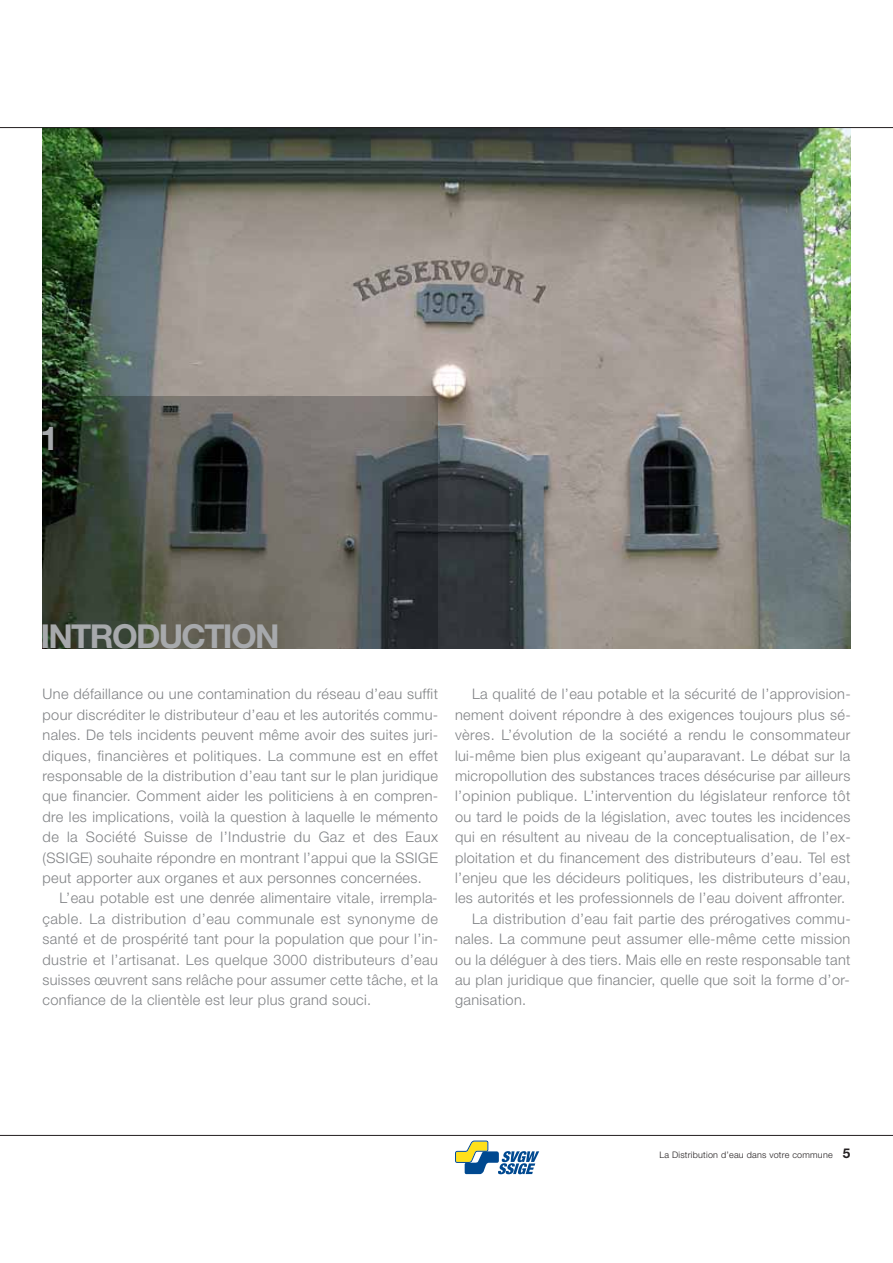
<style>
.page{position:relative;width:893px;height:1263px;background:#fff}
.page>*{position:absolute;margin:0;border:0;box-sizing:border-box;transform-origin:0 0}
.t1{font:700 33px "Helvetica Neue LT Pro";letter-spacing:-.05em;color:#a7a9ac}
.t2{font:300 14.55px/20.4px "Helvetica Neue LT Pro";letter-spacing:.025em;color:#808285;text-align:justify}
.t3{font:300 9px "Helvetica Neue LT Pro";letter-spacing:.025em;color:#231f20}
.s1{font-weight:700;font-size:13.5px}
</style>
<div class="page">
<img style="left:43px;top:128px;width:807px;height:520px">
<hr style="left:0;top:127px;width:893px;height:1px;background:#231f20">
<hr style="left:0;top:1135px;width:893px;height:1px;background:#231f20">
<svg style="left:455px;top:1140px;width:84px;height:34px"></svg>
<img style="left:43px;top:396px;width:395px;height:252px">
<h1 class="t1" style="left:40px;top:426px;width:20px">1</h1>
<h1 class="t1" style="left:40px;top:624px;width:241px">INTRODUCTION</h1>
<p class="t2" style="left:43px;top:686px;width:397px">Une défaillance ou une contamination du réseau d’eau suffit pour discréditer le distributeur d’eau et les autorités commu&shy;nales. De tels incidents peuvent même avoir des suites juri&shy;diques, financières et politiques. La commune est en effet responsable de la distribution d’eau tant sur le plan juridique que financier. Comment aider les politiciens à en compren&shy;dre les implications, voilà la question à laquelle le mémento de la Société Suisse de l’Industrie du Gaz et des Eaux (SSIGE) souhaite répondre en montrant l’appui que la SSIGE peut apporter aux organes et aux personnes concernées.</p>
<p class="t2" style="left:43px;top:890px;width:397px;text-indent:17px">L’eau potable est une denrée alimentaire vitale, irrempla&shy;çable. La distribution d’eau communale est synonyme de santé et de prospérité tant pour la population que pour l’in&shy;dustrie et l’artisanat. Les quelque 3000 distributeurs d’eau suisses œuvrent sans relâche pour assumer cette tâche, et la confiance de la clientèle est leur plus grand souci.</p>
<p class="t2" style="left:472px;top:686px;width:380px">La qualité de l’eau potable et la sécurité de l’approvision-</p>
<p class="t2" style="left:455px;top:706px;width:397px">nement doivent répondre à des exigences toujours plus sé-</p>
<p class="t2" style="left:455px;top:726px;width:397px">vères. L’évolution de la société a rendu le consommateur</p>
<p class="t2" style="left:455px;top:747px;width:397px">lui-même bien plus exigeant qu’auparavant. Le débat sur la</p>
<p class="t2" style="left:455px;top:767px;width:397px">micropollution des substances traces désécurise par ailleurs</p>
<p class="t2" style="left:455px;top:788px;width:397px">l’opinion publique. L’intervention du législateur renforce tôt</p>
<p class="t2" style="left:455px;top:808px;width:397px">ou tard le poids de la législation, avec toutes les incidences</p>
<p class="t2" style="left:455px;top:828px;width:397px">qui en résultent au niveau de la conceptualisation, de l’ex-</p>
<p class="t2" style="left:455px;top:849px;width:397px">ploitation et du financement des distributeurs d’eau. Tel est</p>
<p class="t2" style="left:455px;top:869px;width:397px">l’enjeu que les décideurs politiques, les distributeurs d’eau,</p>
<p class="t2" style="left:455px;top:890px;width:392px">les autorités et les professionnels de l’eau doivent affronter.</p>
<p class="t2" style="left:472px;top:910px;width:380px">La distribution d’eau fait partie des prérogatives commu-</p>
<p class="t2" style="left:455px;top:930px;width:397px">nales. La commune peut assumer elle-même cette mission</p>
<p class="t2" style="left:455px;top:951px;width:397px">ou la déléguer à des tiers. Mais elle en reste responsable tant</p>
<p class="t2" style="left:455px;top:971px;width:397px">au plan juridique que financier, quelle que soit la forme d’or-</p>
<p class="t2" style="left:455px;top:992px;width:73px">ganisation.</p>
<p class="t3" style="left:659px;top:1151px;width:193px">La Distribution d’eau dans votre commune <span class="s1">5</span></p>
</div>
